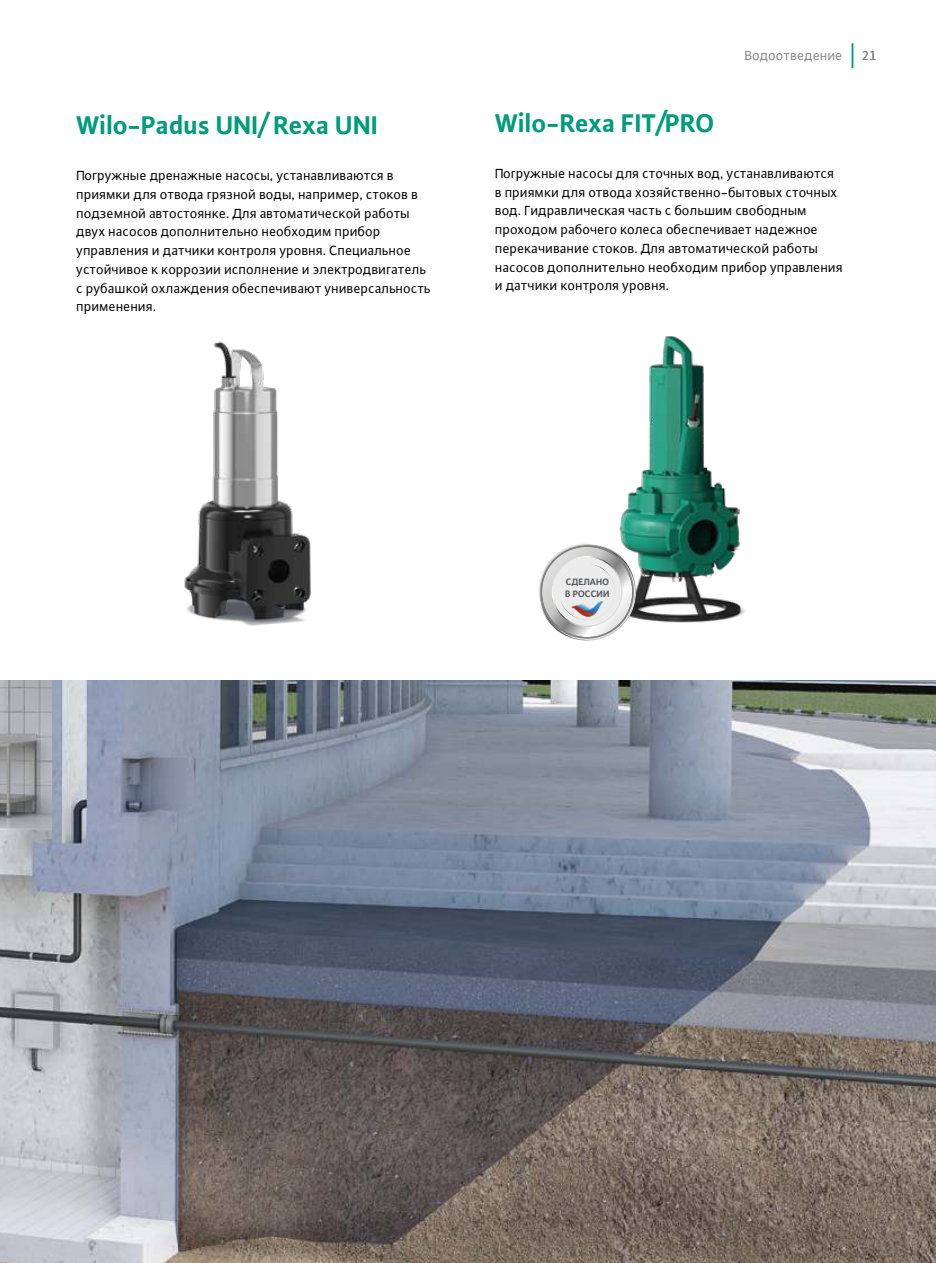
<style>
.page{position:relative;width:936px;height:1263px;background:#fff}
.page>*{position:absolute;margin:0;border:0;box-sizing:border-box;transform-origin:0 0}
.t1{font:700 27px "WILO Plus Global";color:#009c7b}
.t2{font:14.25px/18.8px "WILO Plus Global";color:#000}
.t3{font:14.25px "WILO Plus Global";color:#878786}
.t4{font:13.5px "WILO Plus Global";color:#878786}
.t5{font:700 9.75px/11.7px "WILO Plus Global";color:#58595b}
</style>
<div class="page">
<img style="left:0;top:680px;width:935px;height:583px">
<img style="left:619px;top:336px;width:126px;height:287px">
<img style="left:184px;top:341px;width:127px;height:285px">
<hr style="left:851px;top:43px;width:2px;height:25px;background:#009c7b">
<img style="left:580px;top:543px;width:56px;height:98px">
<img style="left:539px;top:544px;width:96px;height:96px">
<img style="left:542px;top:547px;width:90px;height:90px">
<img style="left:551px;top:556px;width:71px;height:71px">
<img style="left:553px;top:557px;width:68px;height:69px">
<img style="left:571px;top:601px;width:32px;height:16px">
<h1 class="t1" style="left:77px;top:109px;width:303px">Wilo-Padus UNI/ Rexa UNI</h1>
<p class="t2" style="left:77px;top:166px;width:356px">Погружные дренажные насосы, устанавливаются в приямки для отвода грязной воды, например, стоков в подземной автостоянке. Для автоматической работы двух насосов дополнительно необходим прибор управления и датчики контроля уровня. Специальное устойчивое к коррозии исполнение и электродвигатель с рубашкой охлаждения обеспечивают универсальность применения.</p>
<p class="t3" style="left:744px;top:47px;width:99px">Водоотведение</p>
<p class="t4" style="left:862px;top:51px;width:16px">21</p>
<h1 class="t1" style="left:495px;top:107px;width:220px">Wilo-Rexa FIT/PRO</h1>
<p class="t2" style="left:495px;top:164px;width:349px">Погружные насосы для сточных вод, устанавливаются в приямки для отвода хозяйственно-бытовых сточных вод. Гидравлическая часть с большим свободным проходом рабочего колеса обеспечивает надежное перекачивание стоков. Для автоматической работы насосов дополнительно необходим прибор управления и датчики контроля уровня.</p>
<p class="t5" style="left:565px;top:576px;width:46px">СДЕЛАНО<br>В РОССИИ</p>
</div>
